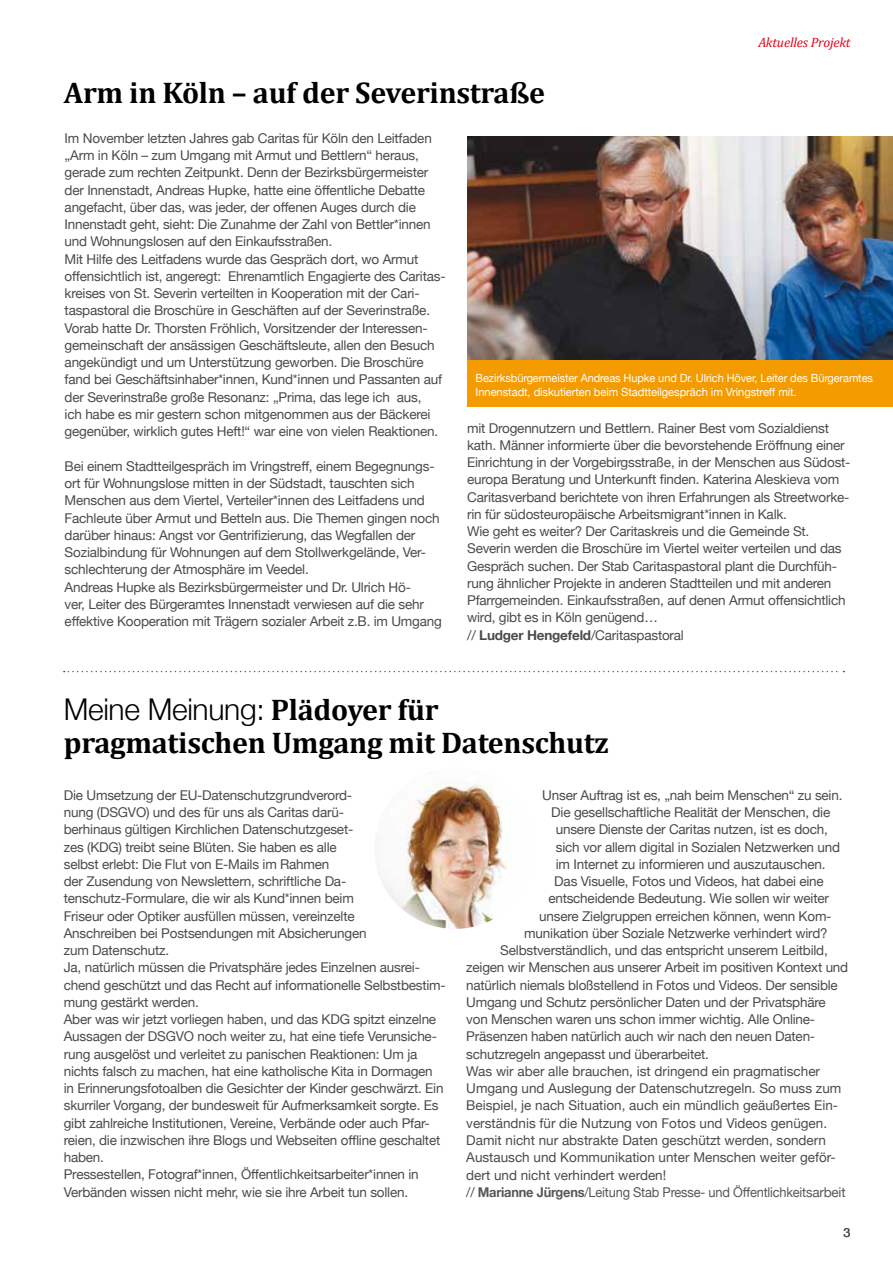
<style>
.page{position:relative;width:893px;height:1263px;background:#fff}
.page>*{position:absolute;margin:0;border:0;box-sizing:border-box;transform-origin:0 0}
.t1{font:700 30px "Cambria";letter-spacing:-.01em;color:#000}
.t2{font:300 30px "Helvetica Neue";letter-spacing:-.01em;color:#000}
.t3{font:13.5px/17.2px "Helvetica Neue";letter-spacing:-.015em;color:#4b4b4d}
.t4{font:13.5px "Helvetica Neue";letter-spacing:-.015em;color:#58585a;scale:.95 1}
.t5{font:italic 13.5px "Cambria";letter-spacing:-.015em;color:#e2001a}
.t6{font:12.75px "Helvetica Neue";color:#4b4b4d}
.t7{font:11.25px/13.5px "Helvetica Neue";letter-spacing:-.01em;color:#fff}
.s1{font-weight:700}
.s2{font-family:"Cambria";font-weight:700}
.s3{color:#4b4b4d}
</style>
<div class="page">
<img style="left:467px;top:137px;width:426px;height:224px">
<div style="left:467px;top:361px;width:426px;height:46px;background:#f49b00"></div>
<img style="left:374px;top:767px;width:162px;height:162px;border-radius:81px">
<svg style="left:64px;top:671px;width:780px;height:1px"></svg>
<h1 class="t1" style="left:64px;top:72px;width:483px">Arm in Köln – auf der Severinstraße</h1>
<p class="t5" style="left:758px;top:33px;width:94px">Aktuelles Projekt</p>
<p class="t3" style="left:65px;top:130px;width:382px">Im November letzten Jahres gab Caritas für Köln den Leitfaden „Arm in Köln – zum Umgang mit Armut und Bettlern“ heraus, gerade zum rechten Zeitpunkt. Denn der Bezirksbürgermeister der Innenstadt, Andreas Hupke, hatte eine öffentliche Debatte angefacht, über das, was jeder, der offenen Auges durch die Innenstadt geht, sieht: Die Zunahme der Zahl von Bettler*innen und Wohnungslosen auf den Einkaufsstraßen.<br>Mit Hilfe des Leitfadens wurde das Gespräch dort, wo Armut offensichtlich ist, angeregt: Ehrenamtlich Engagierte des Caritas&shy;kreises von St. Severin verteilten in Kooperation mit der Cari&shy;taspastoral die Broschüre in Geschäften auf der Severinstraße.<br>Vorab hatte Dr. Thorsten Fröhlich, Vorsitzender der Interessen&shy;gemeinschaft der ansässigen Geschäftsleute, allen den Besuch angekündigt und um Unterstützung geworben. Die Broschüre fand bei Geschäftsinhaber*innen, Kund*innen und Passanten auf der Severinstraße große Resonanz: „Prima, das lege ich aus,<br>ich habe es mir gestern schon mitgenommen aus der Bäckerei gegenüber, wirklich gutes Heft!“ war eine von vielen Reaktionen.</p>
<p class="t3" style="left:65px;top:458px;width:379px">Bei einem Stadtteilgespräch im Vringstreff, einem Begegnungs&shy;ort für Wohnungslose mitten in der Südstadt, tauschten sich Menschen aus dem Viertel, Verteiler*innen des Leitfadens und Fachleute über Armut und Betteln aus. Die Themen gingen noch darüber hinaus: Angst vor Gentrifizierung, das Wegfallen der Sozialbindung für Wohnungen auf dem Stollwerkgelände, Ver&shy;schlechterung der Atmosphäre im Veedel.<br>Andreas Hupke als Bezirksbürgermeister und Dr. Ulrich Hö-<br>ver, Leiter des Bürgeramtes Innenstadt verwiesen auf die sehr effektive Kooperation mit Trägern sozialer Arbeit z.B. im Umgang</p>
<p class="t7" style="left:476px;top:372px;width:399px">Bezirksbürgermeister Andreas Hupke und Dr. Ulrich Höver, Leiter des Bürgeramtes<br>Innenstadt, diskutierten beim Stadtteilgespräch im Vringstreff mit.</p>
<p class="t3" style="left:467px;top:420px;width:385px">mit Drogennutzern und Bettlern. Rainer Best vom Sozialdienst kath. Männer informierte über die bevorstehende Eröffnung einer Einrichtung in der Vorgebirgsstraße, in der Menschen aus Südost&shy;europa Beratung und Unterkunft finden. Katerina Aleskieva vom Caritasverband berichtete von ihren Erfahrungen als Streetworke&shy;rin für südosteuropäische Arbeitsmigrant*innen in Kalk.<br>Wie geht es weiter? Der Caritaskreis und die Gemeinde St.<br>Severin werden die Broschüre im Viertel weiter verteilen und das Gespräch suchen. Der Stab Caritaspastoral plant die Durchfüh&shy;rung ähnlicher Projekte in anderen Stadtteilen und mit anderen Pfarrgemeinden. Einkaufsstraßen, auf denen Armut offensichtlich wird, gibt es in Köln genügend…<br>// <span class="s1">Ludger Hengefeld</span>/Caritaspastoral</p>
<h1 class="t2" style="left:64px;top:685px;width:376px">Meine Meinung: <span class="s2">Plädoyer für</span></h1>
<h1 class="t1" style="left:64px;top:722px;width:547px">pragmatischen Umgang mit Datenschutz</h1>
<p class="t3" style="left:64px;top:787px;width:384px">Die Umsetzung der EU-Datenschutzgrundverord-<br>nung (DSGVO) und des für uns als Caritas darü-<br>berhinaus gültigen Kirchlichen Datenschutzgeset-<br>zes (KDG) treibt seine Blüten. Sie haben es alle<br>selbst erlebt: Die Flut von E-Mails im Rahmen<br>der Zusendung von Newslettern, schriftliche Da&shy;tenschutz-Formulare, die wir als Kund*innen beim<br>Friseur oder Optiker ausfüllen müssen, vereinzelte<br>Anschreiben bei Postsendungen mit Absicherungen<br>zum Datenschutz.<br>Ja, natürlich müssen die Privatsphäre jedes Einzelnen ausrei&shy;chend geschützt und das Recht auf informationelle Selbstbestim&shy;mung gestärkt werden.<br>Aber was wir jetzt vorliegen haben, und das KDG spitzt einzelne Aussagen der DSGVO noch weiter zu, hat eine tiefe Verunsiche&shy;rung ausgelöst und verleitet zu panischen Reaktionen: Um ja nichts falsch zu machen, hat eine katholische Kita in Dormagen in Erinnerungsfotoalben die Gesichter der Kinder geschwärzt. Ein skurriler Vorgang, der bundesweit für Aufmerksamkeit sorgte. Es gibt zahlreiche Institutionen, Vereine, Verbände oder auch Pfar&shy;reien, die inzwischen ihre Blogs und Webseiten offline geschaltet haben.<br>Pressestellen, Fotograf*innen, Öffentlichkeitsarbeiter*innen in Verbänden wissen nicht mehr, wie sie ihre Arbeit tun sollen.</p>
<p class="t3" style="left:542px;top:787px;width:302px">Unser Auftrag ist es, „nah beim Menschen“ zu sein.</p>
<p class="t3" style="left:551px;top:804px;width:281px">Die gesellschaftliche Realität der Menschen, die</p>
<p class="t3" style="left:556px;top:822px;width:273px">unsere Dienste der Caritas nutzen, ist es doch,</p>
<p class="t3" style="left:556px;top:839px;width:286px">sich vor allem digital in Sozialen Netzwerken und</p>
<p class="t3" style="left:556px;top:856px;width:271px">im Internet zu informieren und auszutauschen.</p>
<p class="t3" style="left:554px;top:873px;width:271px">Das Visuelle, Fotos und Videos, hat dabei eine</p>
<p class="t3" style="left:548px;top:891px;width:282px">entscheidende Bedeutung. Wie sollen wir weiter</p>
<p class="t3" style="left:539px;top:908px;width:294px">unsere Zielgruppen erreichen können, wenn Kom-</p>
<p class="t3" style="left:524px;top:925px;width:305px">munikation über Soziale Netzwerke verhindert wird?</p>
<p class="t3" style="left:500px;top:942px;width:329px">Selbstverständlich, und das entspricht unserem Leitbild,</p>
<p class="t3" style="left:466px;top:960px;width:384px">zeigen wir Menschen aus unserer Arbeit im positiven Kontext und</p>
<p class="t3" style="left:466px;top:977px;width:373px">natürlich niemals bloßstellend in Fotos und Videos. Der sensible</p>
<p class="t3" style="left:466px;top:994px;width:361px">Umgang und Schutz persönlicher Daten und der Privatsphäre</p>
<p class="t3" style="left:466px;top:1011px;width:350px">von Menschen waren uns schon immer wichtig. Alle Online-</p>
<p class="t3" style="left:466px;top:1029px;width:350px">Präsenzen haben natürlich auch wir nach den neuen Daten-</p>
<p class="t3" style="left:466px;top:1046px;width:244px">schutzregeln angepasst und überarbeitet.</p>
<p class="t3" style="left:466px;top:1063px;width:355px">Was wir aber alle brauchen, ist dringend ein pragmatischer</p>
<p class="t3" style="left:466px;top:1080px;width:377px">Umgang und Auslegung der Datenschutzregeln. So muss zum</p>
<p class="t3" style="left:466px;top:1098px;width:373px">Beispiel, je nach Situation, auch ein mündlich geäußertes Ein-</p>
<p class="t3" style="left:466px;top:1115px;width:362px">verständnis für die Nutzung von Fotos und Videos genügen.</p>
<p class="t3" style="left:466px;top:1132px;width:361px">Damit nicht nur abstrakte Daten geschützt werden, sondern</p>
<p class="t3" style="left:466px;top:1149px;width:371px">Austausch und Kommunikation unter Menschen weiter geför-</p>
<p class="t3" style="left:466px;top:1167px;width:202px">dert und nicht verhindert werden!</p>
<p class="t4" style="left:466px;top:1182px;width:401px"><span class="s3">//</span> <span class="s1">Marianne Jürgens</span>/Leitung Stab Presse- und Öffentlichkeitsarbeit</p>
<p class="t6" style="left:843px;top:1224px;width:9px">3</p>
</div>
